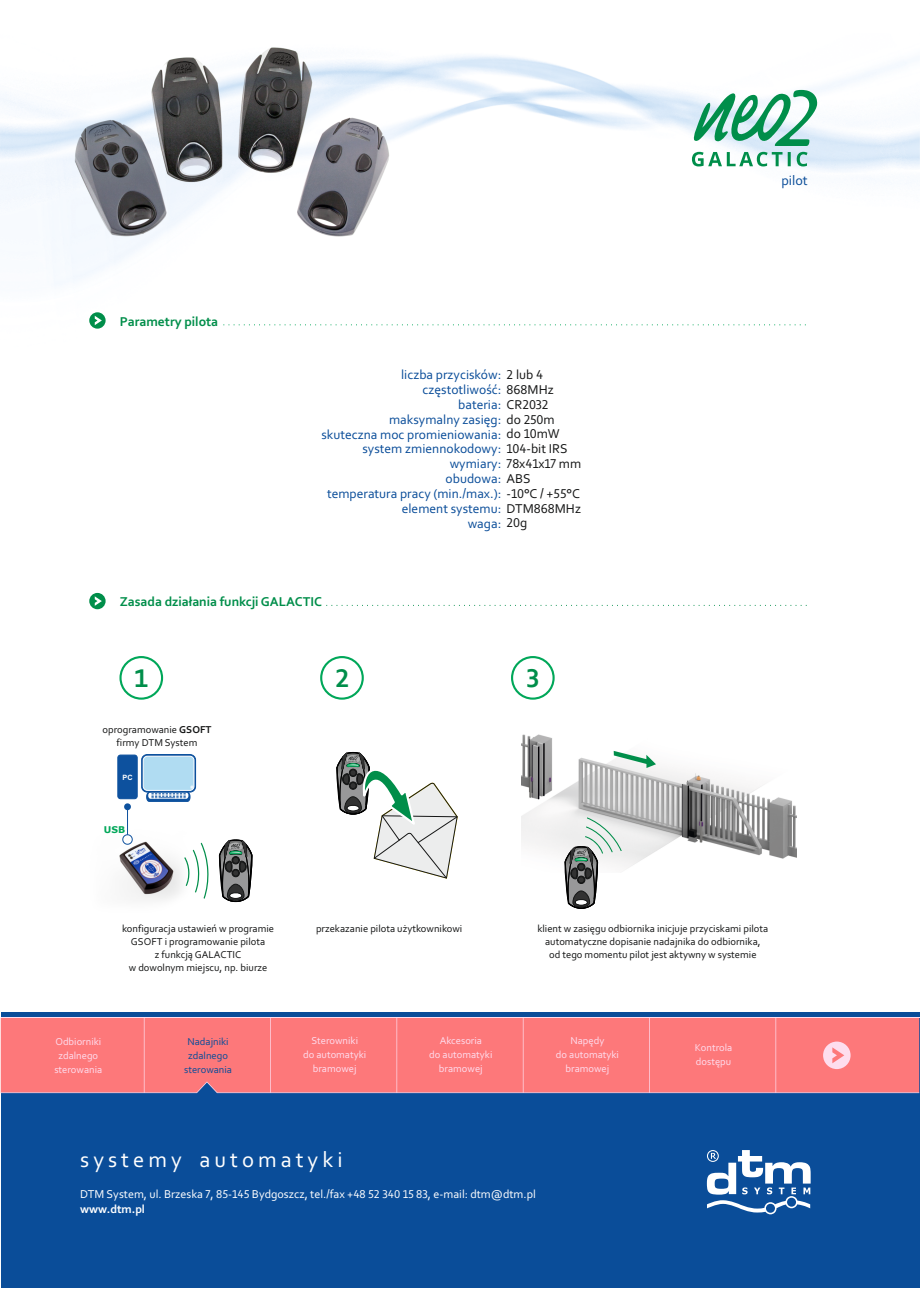
<style>
.page{position:relative;width:920px;height:1290px;background:#fff}
.page>*{position:absolute;margin:0;border:0;box-sizing:border-box;transform-origin:0 0}
.t1{font:700 27px "Corebal";color:#008e4a}
.t2{font:22.5px "Corbel";letter-spacing:.18em;color:#fff}
.t3{font:14.1px "Corebal";color:#0a4d99}
.t4{font:13.5px "Corebal";color:#0a4d99}
.t5{font:700 13.5px "Corbel";color:#008e4a}
.t6{font:13.5px "Corebal";color:#151616}
.t7{font:12px "Corebal";color:#fff}
.t8{font:700 12px "Corebal";color:#fff}
.t9{font:10.5px/12.8px "Corebal";color:#151616;text-align:center}
.t10{font:10.5px/13.8px "Corbel";color:#feddee;text-align:center}
.t11{font:10.5px/13.8px "Corbel";color:#0a4d99;text-align:center}
.t12{font:700 9.3px "Verdana";color:#00a759}
.t13{font:700 7.35px "Arial";color:#fff}
.s1{color:#151616}
.s2{color:#0a4d99}
.s3{font-weight:700}
</style>
<div class="page">
<img style="left:1px;top:47px;width:918px;height:279px">
<div style="left:1px;top:1012px;width:918px;height:276px;background:#0a4d99"></div>
<div style="left:1px;top:1018px;width:918px;height:63px;background:#fd787a"></div>
<hr style="left:775px;top:1018px;width:1px;height:75px;background:#feddee">
<hr style="left:649px;top:1018px;width:1px;height:75px;background:#feddee">
<hr style="left:523px;top:1018px;width:1px;height:75px;background:#feddee">
<hr style="left:396px;top:1018px;width:1px;height:75px;background:#feddee">
<hr style="left:270px;top:1018px;width:1px;height:75px;background:#feddee">
<hr style="left:144px;top:1018px;width:1px;height:75px;background:#feddee">
<svg style="left:1px;top:1081px;width:918px;height:12px"></svg>
<hr style="left:1px;top:1017px;width:918px;height:1px;background:#feddee">
<svg style="left:823px;top:1041px;width:28px;height:28px"></svg>
<svg style="left:707px;top:1150px;width:104px;height:64px"></svg>
<svg style="left:89px;top:312px;width:17px;height:17px"></svg>
<svg style="left:223px;top:324px;width:584px;height:1px"></svg>
<div style="left:119px;top:656px;width:44px;height:44px;border:2px solid #00a759;border-radius:50%"></div>
<div style="left:320px;top:656px;width:44px;height:44px;border:2px solid #00a759;border-radius:50%"></div>
<div style="left:511px;top:656px;width:44px;height:44px;border:2px solid #00a759;border-radius:50%"></div>
<img style="left:119px;top:841px;width:83px;height:59px">
<div style="left:117px;top:754px;width:21px;height:45px;background:#0d519e;border:1px solid #0d519e;border-radius:3px"></div>
<svg style="left:122px;top:803px;width:11px;height:41px"></svg>
<svg style="left:146px;top:793px;width:45px;height:9px"></svg>
<svg style="left:141px;top:754px;width:55px;height:39px"></svg>
<div style="left:143px;top:756px;width:51px;height:34px;background:#b0dcf2;border-radius:4px"></div>
<div style="left:143px;top:756px;width:51px;height:34px;border:1px solid #fff;border-radius:4px"></div>
<svg style="left:184px;top:843px;width:25px;height:56px"></svg>
<svg style="left:336px;top:752px;width:122px;height:126px"></svg>
<img style="left:521px;top:734px;width:275px;height:138px">
<svg style="left:614px;top:751px;width:42px;height:17px"></svg>
<svg style="left:89px;top:593px;width:17px;height:16px"></svg>
<svg style="left:326px;top:605px;width:481px;height:1px"></svg>
<svg style="left:691px;top:86px;width:126px;height:60px"></svg>
<svg style="left:692px;top:152px;width:115px;height:14px"></svg>
<svg style="left:219px;top:839px;width:34px;height:64px"></svg>
<svg style="left:565px;top:817px;width:57px;height:92px"></svg>
<h3 class="t3" style="left:781px;top:174px;width:28px">pilot</h3>
<p class="t5" style="left:120px;top:316px;width:100px">Parametry pilota</p>
<p class="t4" style="left:401px;top:369px;width:144px">liczba przycisków: <span class="s1">2 lub 4</span></p>
<p class="t4" style="left:423px;top:384px;width:133px">częstotliwość: <span class="s1">868MHz</span></p>
<p class="t4" style="left:458px;top:399px;width:92px">bateria: <span class="s1">CR2032</span></p>
<p class="t4" style="left:389px;top:414px;width:167px">maksymalny zasięg: <span class="s1">do 250m</span></p>
<p class="t4" style="left:321px;top:429px;width:240px">skuteczna moc promieniowania: <span class="s1">do 10mW</span></p>
<p class="t4" style="left:362px;top:443px;width:207px">system zmiennokodowy: <span class="s1">104-bit IRS</span></p>
<p class="t6" style="left:450px;top:458px;width:133px"><span class="s2">wymiary:</span> 78x41x17 mm</p>
<p class="t4" style="left:446px;top:473px;width:86px">obudowa: <span class="s1">ABS</span></p>
<p class="t4" style="left:327px;top:488px;width:254px">temperatura pracy (min./max.): <span class="s1">-10°C / +55°C</span></p>
<p class="t4" style="left:402px;top:503px;width:181px">element systemu: <span class="s1">DTM868MHz</span></p>
<p class="t4" style="left:468px;top:517px;width:61px">waga: <span class="s1">20g</span></p>
<p class="t5" style="left:120px;top:596px;width:204px">Zasada działania funkcji GALACTIC</p>
<h1 class="t1" style="left:135px;top:666px;width:15px">1</h1>
<h1 class="t1" style="left:336px;top:666px;width:15px">2</h1>
<h1 class="t1" style="left:526px;top:666px;width:15px">3</h1>
<p class="t9" style="left:103px;top:724px;width:111px">oprogramowanie <span class="s3">GSOFT </span>firmy DTM System</p>
<p class="t13" style="left:123px;top:774px;width:12px">PC</p>
<p class="t12" style="left:104px;top:826px;width:23px">USB</p>
<p class="t9" style="left:122px;top:923px;width:153px">konfiguracja ustawień w programie<br>GSOFT i programowanie pilota<br>z funkcją GALACTIC<br>w dowolnym miejscu, np. biurze</p>
<p class="t9" style="left:316px;top:923px;width:148px">przekazanie pilota użytkownikowi</p>
<p class="t9" style="left:537px;top:923px;width:232px">klient w zasięgu odbiornika inicjuje przyciskami pilota automatyczne dopisanie nadajnika do odbiornika,<br>od tego momentu pilot jest aktywny w systemie</p>
<p class="t10" style="left:54px;top:1036px;width:49px">Odbiorniki zdalnego sterowania</p>
<p class="t11" style="left:184px;top:1036px;width:49px">Nadajniki zdalnego sterowania</p>
<p class="t10" style="left:303px;top:1034px;width:65px">Sterowniki<br>do automatyki bramowej</p>
<p class="t10" style="left:429px;top:1034px;width:65px">Akcesoria<br>do automatyki bramowej</p>
<p class="t10" style="left:556px;top:1034px;width:65px">Napędy<br>do automatyki bramowej</p>
<p class="t10" style="left:695px;top:1041px;width:39px;text-align:left">Kontrola dostępu</p>
<h2 class="t2" style="left:80px;top:1150px;width:264px">systemy automatyki</h2>
<p class="t7" style="left:80px;top:1189px;width:457px">DTM System, ul. Brzeska 7, 85-145 Bydgoszcz, tel./fax +48 52 340 15 83, e-mail: dtm@dtm.pl</p>
<p class="t8" style="left:80px;top:1204px;width:66px">www.dtm.pl</p>
</div>
